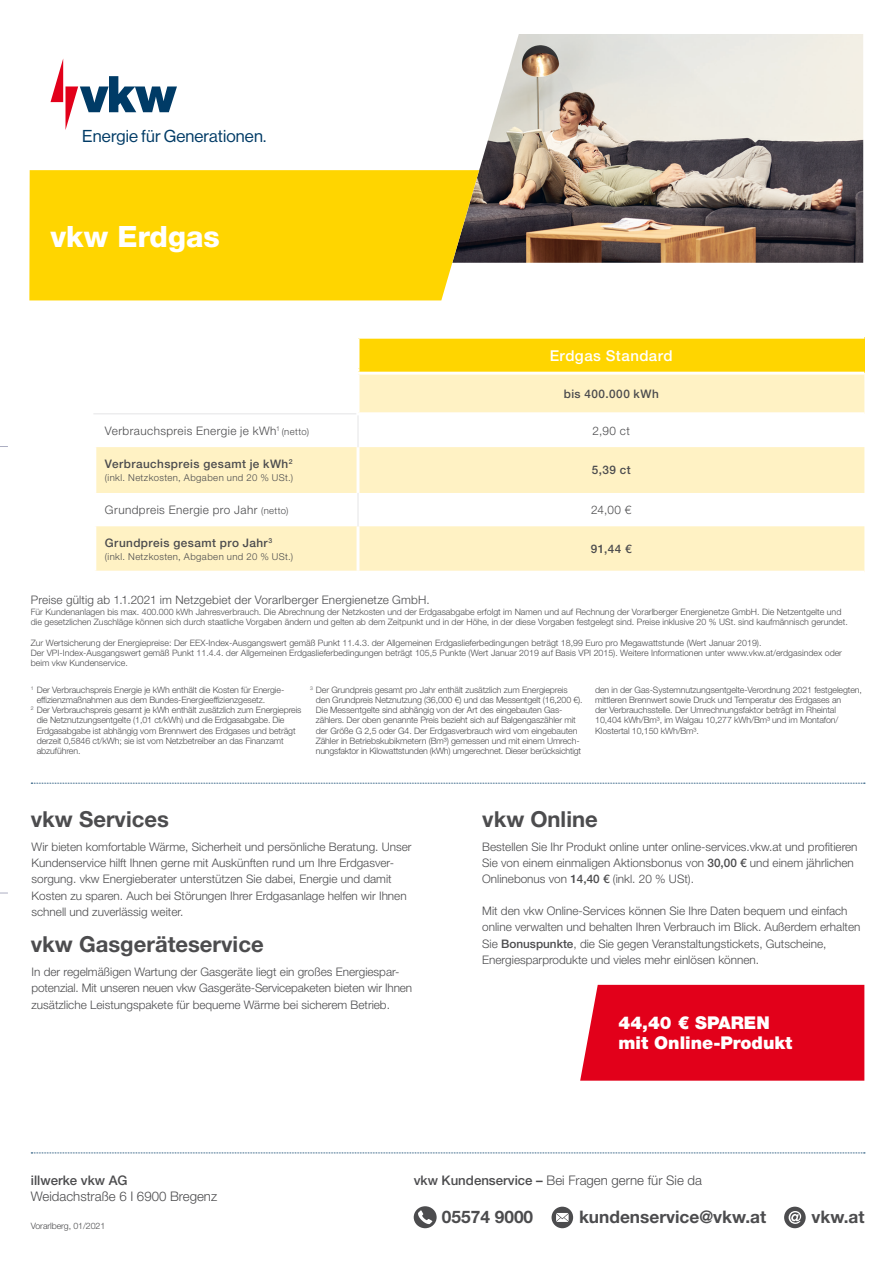
<style>
.page{position:relative;width:893px;height:1263px;background:#fff}
.page>*{position:absolute;margin:0;border:0;box-sizing:border-box;transform-origin:0 0}
.t1{font:800 29.4px "Helvetica Neue LT Std";color:#fff}
.t2{font:700 22.05px "Helvetica Neue LT Std";color:#4c4c4e}
.t3{font:900 17.7px "Helvetica Neue LT Std";color:#fff}
.t4{font:700 17.25px "Helvetica Neue LT Std";color:#4c4c4e}
.t5{font:16.95px "N Haas Grotesk DS Std 55 Rg";letter-spacing:.005em;color:#003b66}
.t6{font:500 15px "Helvetica Neue LT Std";letter-spacing:.035em;color:#fff}
.t7{font:300 13.2px "Helvetica Neue LT Std";color:#4c4c4e}
.t8{font:500 13.2px "Helvetica Neue LT Std";color:#4c4c4e}
.t9{font:300 11.7px/16.2px "Helvetica Neue LT Std";color:#4c4c4e}
.t10{font:500 11.7px "Helvetica Neue LT Std";letter-spacing:.04em;color:#4c4c4e}
.t11{font:300 11.7px "Helvetica Neue LT Std";letter-spacing:.035em;color:#4c4c4e}
.t12{font:300 9.6px "Helvetica Neue LT Std";letter-spacing:.04em;color:#4c4c4e}
.t13{font:300 8.85px/10.4px "Helvetica Neue LT Std";letter-spacing:-.01em;color:#4c4c4e}
.s1{font-size:9.6px}
.s2{font-weight:500}
</style>
<div class="page">
<div style="left:358px;top:337px;width:506px;height:36px;background:#ffd500"></div>
<svg style="left:96px;top:375px;width:768px;height:196px;fill:#fff2c4"></svg>
<hr style="left:357px;top:447px;width:2px;height:46px;background:#fff">
<hr style="left:357px;top:526px;width:2px;height:45px;background:#fff">
<hr style="left:357px;top:415px;width:2px;height:32px;background:#ededee">
<hr style="left:357px;top:493px;width:2px;height:33px;background:#ededee">
<hr style="left:93px;top:413px;width:264px;height:1px;background:#ededee">
<hr style="left:357px;top:375px;width:2px;height:37px;background:#fff">
<hr style="left:357px;top:412px;width:507px;height:3px;background:#fff">
<hr style="left:357px;top:336px;width:507px;height:3px;background:#fff">
<hr style="left:357px;top:339px;width:2px;height:30px;background:#fff">
<hr style="left:357px;top:372px;width:507px;height:3px;background:#fff">
<svg style="left:31px;top:1152px;width:834px;height:1px"></svg>
<div style="left:414px;top:1206px;width:23px;height:22px;background:#4c4c4e;border-radius:50%"></div>
<svg style="left:418px;top:1210px;width:14px;height:14px"></svg>
<div style="left:552px;top:1207px;width:21px;height:21px;background:#4c4c4e;border-radius:50%"></div>
<svg style="left:556px;top:1213px;width:13px;height:9px"></svg>
<div style="left:784px;top:1207px;width:22px;height:21px;background:#4c4c4e;border-radius:50%"></div>
<svg style="left:789px;top:1211px;width:12px;height:13px"></svg>
<svg style="left:31px;top:783px;width:834px;height:1px"></svg>
<div style="left:580px;top:985px;width:284px;height:96px;background:#e2001a"></div>
<img style="left:479px;top:34px;width:384px;height:229px">
<div style="left:29px;top:170px;width:450px;height:130px;background:#ffd500"></div>
<svg style="left:51px;top:59px;width:126px;height:71px"></svg>
<p class="t5" style="left:82px;top:126px;width:185px">Energie für Generationen.</p>
<p class="t1" style="left:51px;top:219px;width:171px">vkw Erdgas</p>
<p class="t6" style="left:550px;top:346px;width:125px">Erdgas Standard</p>
<p class="t10" style="left:564px;top:386px;width:97px">bis 400.000 kWh</p>
<p class="t11" style="left:105px;top:423px;width:206px">Verbrauchspreis Energie je kWh<sup>1</sup> <span class="s1">(netto)</span></p>
<p class="t9" style="left:593px;top:422px;width:39px">2,90 ct</p>
<p class="t10" style="left:105px;top:456px;width:189px">Verbrauchspreis gesamt je kWh<sup>2</sup></p>
<p class="t12" style="left:105px;top:472px;width:190px">(inkl. Netzkosten, Abgaben und 20 % USt.)</p>
<p class="t10" style="left:592px;top:463px;width:40px">5,39 ct</p>
<p class="t11" style="left:105px;top:502px;width:185px">Grundpreis Energie pro Jahr <span class="s1">(netto)</span></p>
<p class="t9" style="left:591px;top:501px;width:42px">24,00 €</p>
<p class="t10" style="left:105px;top:536px;width:169px">Grundpreis gesamt pro Jahr<sup>3</sup></p>
<p class="t12" style="left:105px;top:551px;width:190px">(inkl. Netzkosten, Abgaben und 20 % USt.)</p>
<p class="t10" style="left:591px;top:542px;width:42px">91,44 €</p>
<p class="t9" style="left:31px;top:592px;width:400px">Preise gültig ab 1.1.2021 im Netzgebiet der Vorarlberger Energienetze GmbH.</p>
<p class="t13" style="left:31px;top:606px;width:812px">Für Kundenanlagen bis max. 400.000 kWh Jahresverbrauch. Die Abrechnung der Netzkosten und der Erdgasabgabe erfolgt im Namen und auf Rechnung der Vorarlberger Energienetze GmbH. Die Netzentgelte und</p>
<p class="t13" style="left:31px;top:616px;width:818px">die gesetzlichen Zuschläge können sich durch staatliche Vorgaben ändern und gelten ab dem Zeitpunkt und in der Höhe, in der diese Vorgaben festgelegt sind. Preise inklusive 20 % USt. sind kaufmännisch gerundet.</p>
<p class="t13" style="left:31px;top:637px;width:732px">Zur Wertsicherung der Energiepreise: Der EEX-Index-Ausgangswert gemäß Punkt 11.4.3. der Allgemeinen Erdgaslieferbedingungen beträgt 18,99 Euro pro Megawattstunde (Wert Januar 2019).</p>
<p class="t13" style="left:31px;top:647px;width:813px">Der VPI-Index-Ausgangswert gemäß Punkt 11.4.4. der Allgemeinen Erdgaslieferbedingungen beträgt 105,5 Punkte (Wert Januar 2019 auf Basis VPI 2015). Weitere Informationen unter www.vkw.at/erdgasindex oder</p>
<p class="t13" style="left:31px;top:658px;width:99px">beim vkw Kundenservice.</p>
<p class="t13" style="left:31px;top:684px;width:255px"><sup>1</sup> Der Verbrauchspreis Energie je kWh enthält die Kosten für Energie-</p>
<p class="t13" style="left:37px;top:694px;width:230px">effizienzmaßnahmen aus dem Bundes-Energieeffizienzgesetz.</p>
<p class="t13" style="left:31px;top:704px;width:272px"><sup>2</sup> Der Verbrauchspreis gesamt je kWh enthält zusätzlich zum Energiepreis</p>
<p class="t13" style="left:37px;top:715px;width:260px">die Netznutzungsentgelte (1,01 ct/kWh) und die Erdgasabgabe. Die<br>Erdgasabgabe ist abhängig vom Brennwert des Erdgases und beträgt derzeit 0,5846 ct/kWh; sie ist vom Netzbetreiber an das Finanzamt</p>
<p class="t13" style="left:37px;top:746px;width:45px">abzuführen.</p>
<p class="t13" style="left:316px;top:684px;width:268px;text-indent:-6px"><sup>3</sup> Der Grundpreis gesamt pro Jahr enthält zusätzlich zum Energiepreis den Grundpreis Netznutzung (36,000 €) und das Messentgelt (16,200 €).</p>
<p class="t13" style="left:316px;top:704px;width:267px">Die Messentgelte sind abhängig von der Art des eingebauten Gas&shy;zählers. Der oben genannte Preis bezieht sich auf Balgengaszähler mit der Größe G 2,5 oder G4. Der Erdgasverbrauch wird vom eingebauten Zähler in Betriebskubikmetern (Bm³) gemessen und mit einem Umrech&shy;nungsfaktor in Kilowattstunden (kWh) umgerechnet. Dieser berücksichtigt</p>
<p class="t13" style="left:595px;top:684px;width:268px">den in der Gas-Systemnutzungsentgelte-Verordnung 2021 festgelegten, mittleren Brennwert sowie Druck und Temperatur des Erdgases an<br>der Verbrauchsstelle. Der Umrechnungsfaktor beträgt im Rheintal</p>
<p class="t13" style="left:595px;top:715px;width:245px">10,404 kWh/Bm³, im Walgau 10,277 kWh/Bm³ und im Montafon/<br>Klostertal 10,150 kWh/Bm³.</p>
<p class="t2" style="left:31px;top:805px;width:140px">vkw Services</p>
<p class="t9" style="left:32px;top:839px;width:382px">Wir bieten komfortable Wärme, Sicherheit und persönliche Beratung. Unser Kundenservice hilft Ihnen gerne mit Auskünften rund um Ihre Erdgasver&shy;sorgung. vkw Energieberater unterstützen Sie dabei, Energie und damit Kosten zu sparen. Auch bei Störungen Ihrer Erdgasanlage helfen wir Ihnen schnell und zuverlässig weiter.</p>
<p class="t2" style="left:31px;top:930px;width:234px">vkw Gasgeräteservice</p>
<p class="t9" style="left:32px;top:964px;width:370px">In der regelmäßigen Wartung der Gasgeräte liegt ein großes Energiespar-</p>
<p class="t9" style="left:32px;top:980px;width:382px">potenzial. Mit unseren neuen vkw Gasgeräte-Servicepaketen bieten wir Ihnen zusätzliche Leistungspakete für bequeme Wärme bei sicherem Betrieb.</p>
<p class="t2" style="left:482px;top:805px;width:117px">vkw Online</p>
<p class="t9" style="left:482px;top:838px;width:377px">Bestellen Sie Ihr Produkt online unter online-services.vkw.at und profitieren<br>Sie von einem einmaligen Aktionsbonus von <span class="s2">30,00 €</span> und einem jährlichen<br>Onlinebonus von <span class="s2">14,40 €</span> (inkl. 20 % USt).</p>
<p class="t9" style="left:482px;top:903px;width:367px">Mit den vkw Online-Services können Sie Ihre Daten bequem und einfach</p>
<p class="t9" style="left:482px;top:919px;width:380px">online verwalten und behalten Ihren Verbrauch im Blick. Außerdem erhalten<br>Sie <span class="s2">Bonuspunkte</span>, die Sie gegen Veranstaltungstickets, Gutscheine,</p>
<p class="t9" style="left:482px;top:951px;width:278px">Energiesparprodukte und vieles mehr einlösen können.</p>
<p class="t3" style="left:619px;top:1012px;width:153px">44,40 € SPAREN</p>
<p class="t3" style="left:619px;top:1032px;width:175px">mit Online-Produkt</p>
<p class="t8" style="left:31px;top:1172px;width:98px">illwerke vkw AG</p>
<p class="t7" style="left:31px;top:1188px;width:188px">Weidachstraße 6 I 6900 Bregenz</p>
<p class="t13" style="left:31px;top:1220px;width:76px">Vorarlberg, 01/2021</p>
<p class="t7" style="left:414px;top:1172px;width:290px"><span class="s2">vkw Kundenservice –</span> Bei Fragen gerne für Sie da</p>
<p class="t4" style="left:442px;top:1206px;width:93px">05574 9000</p>
<p class="t4" style="left:579px;top:1206px;width:189px">kundenservice@vkw.at</p>
<p class="t4" style="left:812px;top:1206px;width:54px">vkw.at</p>
</div>
